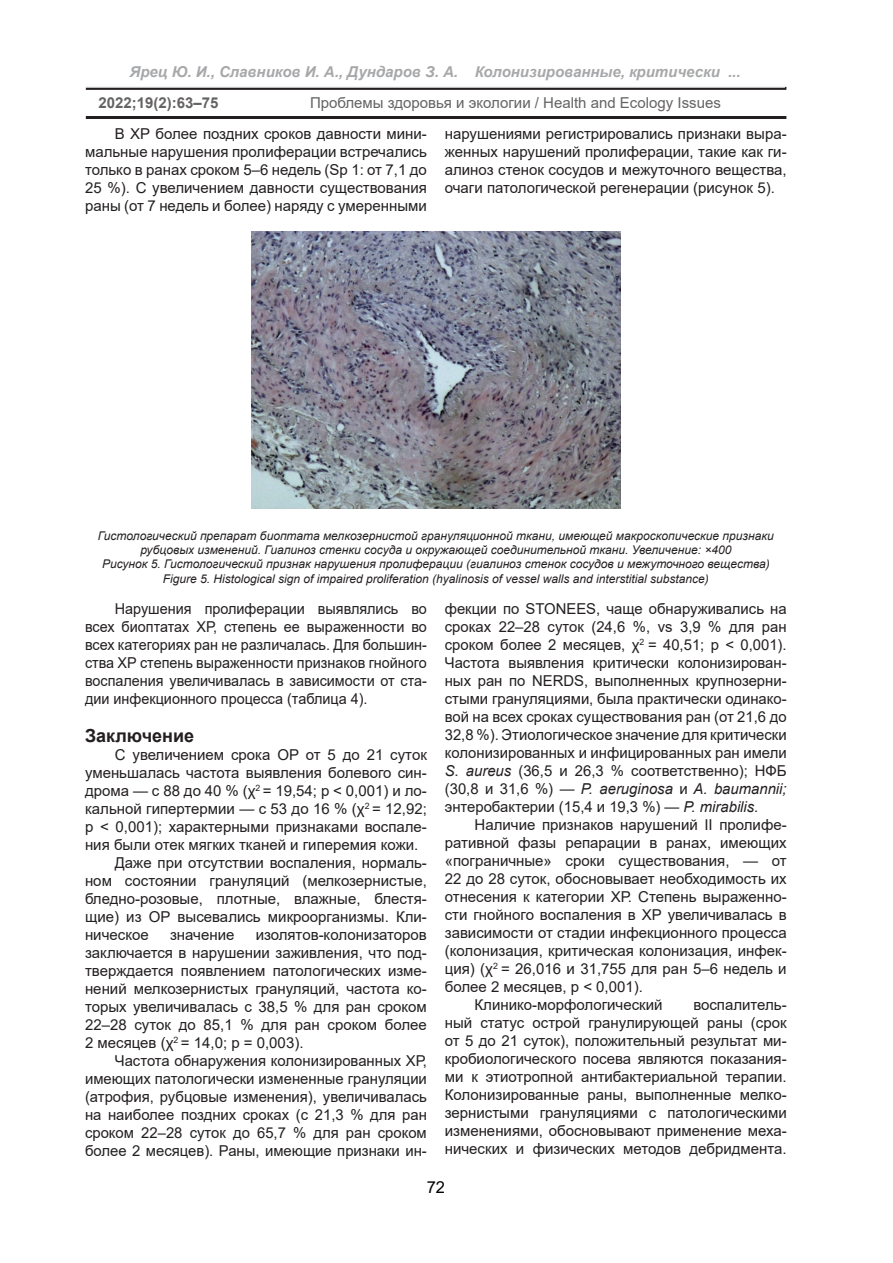
<style>
.page{position:relative;width:893px;height:1263px;background:#fff}
.page>*{position:absolute;margin:0;border:0;box-sizing:border-box;transform-origin:0 0}
.Тело_заголовок{font:700 18px "Arial";color:#231f20}
.t1{font:16.5px "Arial";color:#000}
.ТЕЛО{font:15px/18px "Arial";color:#231f20;text-align:justify}
.ТЕЛО-2{font:15px/18px "Arial";color:#231f20;text-align:justify;scale:.96 1}
.t2{font:italic 700 15px "Arial";color:#808285}
.t3{font:700 15px "Arial";color:#231f20}
.Рисунок{font:italic 12px/14.4px "Arial";color:#231f20;text-align:center}
.s1{font-style:italic}
</style>
<div class="page">
<hr style="left:86px;top:116px;width:700px;height:3px;background:#231f20">
<hr style="left:86px;top:87px;width:700px;height:3px;background:#231f20">
<div style="left:85px;top:59px;width:700px;height:29px;background:#fff"></div>
<img style="left:252px;top:232px;width:368px;height:276px">
<p class="t2" style="left:129px;top:62px;width:613px">Ярец Ю. И., Славников И. А., Дундаров З. А. Колонизированные, критически ...</p>
<p class="t3" style="left:99px;top:92px;width:122px">2022;19(2):63–75</p>
<p class="ТЕЛО" style="left:310px;top:94px;width:412px">Проблемы здоровья и экологии / Health and Ecology Issues</p>
<p class="ТЕЛО" style="left:85px;top:125px;width:343px;text-indent:30px">В ХР более поздних сроков давности мини&shy;мальные нарушения пролиферации встречались только в ранах сроком 5–6 недель (Sp 1: от 7,1 до 25 %). С увеличением давности существования раны (от 7 недель и более) наряду с умеренными</p>
<p class="ТЕЛО" style="left:445px;top:125px;width:343px">нарушениями регистрировались признаки выра&shy;женных нарушений пролиферации, такие как ги&shy;алиноз стенок сосудов и межуточного вещества, очаги патологической регенерации (рисунок 5).</p>
<p class="Рисунок" style="left:98px;top:528px;width:677px">Гистологический препарат биоптата мелкозернистой грануляционной ткани, имеющей макроскопические признаки рубцовых изменений. Гиалиноз стенки сосуда и окружающей соединительной ткани. Увеличение: ×400</p>
<p class="Рисунок" style="left:102px;top:557px;width:669px">Рисунок 5. Гистологический признак нарушения пролиферации (гиалиноз стенок сосудов и межуточного вещества)</p>
<p class="Рисунок" style="left:163px;top:572px;width:548px">Figure 5. Histological sign of impaired proliferation (hyalinosis of vessel walls and interstitial substance)</p>
<p class="ТЕЛО-2" style="left:85px;top:599px;width:358px;text-indent:30px">Нарушения пролиферации выявлялись во всех биоптатах ХР, степень ее выраженности во всех категориях ран не различалась. Для большин&shy;ства ХР степень выраженности признаков гнойного воспаления увеличивалась в зависимости от ста&shy;дии инфекционного процесса (таблица 4).</p>
<p class="Тело_заголовок" style="left:85px;top:723px;width:111px">Заключение</p>
<p class="ТЕЛО" style="left:85px;top:746px;width:343px;text-indent:30px">С увеличением срока ОР от 5 до 21 суток уменьшалась частота выявления болевого син&shy;дрома — с 88 до 40 % (χ<sup>2</sup> = 19,54; р &lt; 0,001) и ло&shy;кальной гипертермии — с 53 до 16 % (χ<sup>2</sup> = 12,92; р &lt; 0,001); характерными признаками воспале&shy;ния были отек мягких тканей и гиперемия кожи.</p>
<p class="ТЕЛО" style="left:85px;top:854px;width:343px;text-indent:30px">Даже при отсутствии воспаления, нормаль&shy;ном состоянии грануляций (мелкозернистые, бледно-розовые, плотные, влажные, блестя&shy;щие) из ОР высевались микроорганизмы. Кли&shy;ническое</p>
<p class="ТЕЛО" style="left:445px;top:599px;width:343px">фекции по STONEES, чаще обнаруживались на сроках 22–28 суток (24,6 %, vs 3,9 % для ран сроком более 2 месяцев, χ<sup>2</sup> = 40,51; р &lt; 0,001).<br>Частота выявления критически колонизирован&shy;ных ран по NERDS, выполненных крупнозерни&shy;стыми грануляциями, была практически одинако&shy;вой на всех сроках существования ран (от 21,6 до 32,8 %). Этиологическое значение для критически колонизированных и инфицированных ран имели <span class="s1">S. aureus</span> (36,5 и 26,3 % соответственно); НФБ (30,8 и 31,6 %) — <span class="s1">P. aeruginosa</span> и <span class="s1">A. baumannii; </span>энтеробактерии (15,4 и 19,3 %) — <span class="s1">P. mirabilis.</span></p>
<p class="ТЕЛО" style="left:445px;top:815px;width:343px;text-indent:30px">Наличие признаков нарушений II пролифе&shy;ративной фазы репарации в ранах, имеющих «пограничные» сроки существования, — от 22 до 28 суток, обосновывает необходимость их отнесения к категории ХР. Степень выраженно&shy;сти гнойного воспаления в ХР увеличивалась в зависимости от стадии инфекционного процесса (колонизация, критическая колонизация, инфек&shy;ция) (χ<sup>2</sup> = 26,016 и 31,755 для ран 5–6 недель и более 2 месяцев, р &lt; 0,001).</p>
<p class="ТЕЛО" style="left:475px;top:995px;width:190px">Клинико-морфологический</p>
<p class="ТЕЛО" style="left:85px;top:926px;width:343px;text-indent:171px">изолятов-колонизаторов заключается в нарушении заживления, что под&shy;тверждается появлением патологических изме&shy;нений мелкозернистых грануляций, частота ко&shy;торых увеличивалась с 38,5 % для ран сроком 22–28 суток до 85,1 % для ран сроком более 2 месяцев (χ<sup>2</sup> = 14,0; р = 0,003).</p>
<p class="ТЕЛО" style="left:85px;top:1052px;width:343px;text-indent:30px">Частота обнаружения колонизированных ХР, имеющих патологически измененные грануляции (атрофия, рубцовые изменения), увеличивалась на наиболее поздних сроках (с 21,3 % для ран сроком 22–28 суток до 65,7 % для ран сроком более 2 месяцев). Раны, имеющие признаки ин-</p>
<p class="ТЕЛО" style="left:170px;top:926px;width:66px">значение</p>
<p class="ТЕЛО" style="left:445px;top:995px;width:343px;text-indent:249px">воспалитель&shy;ный статус острой гранулирующей раны (срок от 5 до 21 суток), положительный результат ми&shy;кробиологического посева являются показания&shy;ми к этиотропной антибактериальной терапии.<br>Колонизированные раны, выполненные мелко&shy;зернистыми грануляциями с патологическими изменениями, обосновывают применение меха&shy;нических и физических методов дебридмента.</p>
<p class="t1" style="left:427px;top:1175px;width:20px">72</p>
</div>
